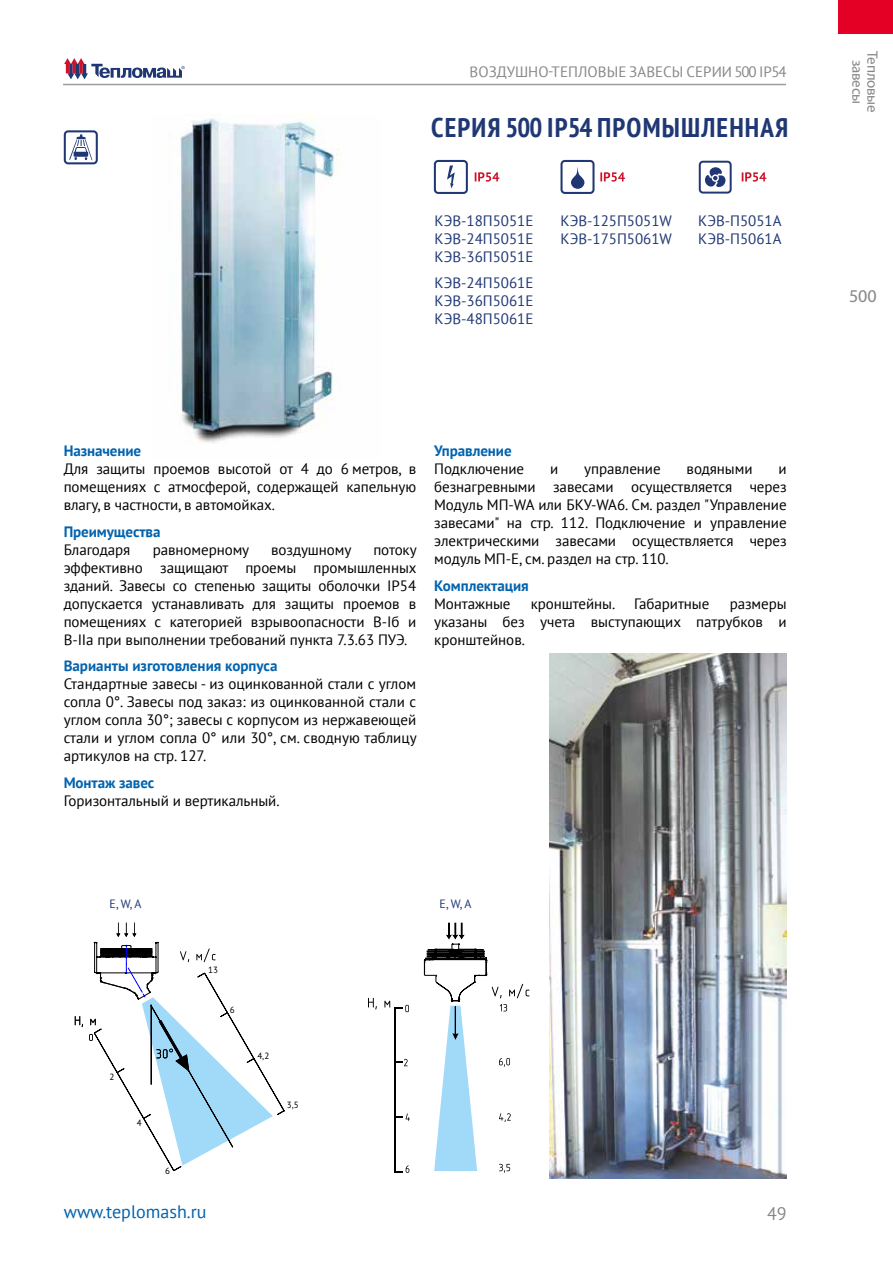
<style>
.page{position:relative;width:893px;height:1263px;background:#fff}
.page>*{position:absolute;margin:0;border:0;box-sizing:border-box;transform-origin:0 0}
.t1{font:700 condensed 27px "PT Sans";letter-spacing:.045em;color:#1f3773}
.t2{font:18px "PT Sans";color:#0062ae}
.t3{font:18px "Myriad Pro";color:#868786}
.t4{font:18px "PT Sans";color:#868786}
.t5{font:15px/18px "PT Sans";letter-spacing:-.005em;color:#000;text-align:justify}
.t6{font:15px/18px "PT Sans";color:#1f3773;text-align:justify}
.t7{font:700 15px "PT Sans";letter-spacing:-.005em;color:#0062ae}
.t8{font:15px "PT Sans";letter-spacing:.005em;color:#868786}
.t9{font:15px/15px "Myriad Pro";letter-spacing:-.015em;color:#868786;text-align:center}
.t10{font:12px "PT Sans";color:#1f3773}
.t11{font:9px "PT Sans";color:#000}
</style>
<div class="page">
<svg style="left:64px;top:58px;width:121px;height:21px"></svg>
<hr style="left:63px;top:84px;width:723px;height:1px;background:#9c9c9d">
<div style="left:838px;top:0;width:55px;height:34px;background:#e40024"></div>
<img style="left:180px;top:115px;width:161px;height:329px">
<hr style="left:394px;top:1007px;width:2px;height:165px;background:#000">
<svg style="left:368px;top:998px;width:9px;height:11px"></svg>
<svg style="left:396px;top:1113px;width:14px;height:8px"></svg>
<svg style="left:394px;top:1165px;width:15px;height:8px"></svg>
<svg style="left:384px;top:1001px;width:25px;height:11px"></svg>
<svg style="left:396px;top:1059px;width:12px;height:7px"></svg>
<svg style="left:424px;top:923px;width:105px;height:250px"></svg>
<svg style="left:64px;top:130px;width:34px;height:34px"></svg>
<img style="left:550px;top:653px;width:237px;height:526px">
<svg style="left:75px;top:923px;width:210px;height:248px"></svg>
<svg style="left:434px;top:160px;width:34px;height:34px"></svg>
<svg style="left:699px;top:161px;width:33px;height:33px"></svg>
<svg style="left:742px;top:172px;width:24px;height:10px"></svg>
<svg style="left:560px;top:160px;width:34px;height:34px"></svg>
<svg style="left:600px;top:172px;width:25px;height:10px"></svg>
<svg style="left:475px;top:172px;width:24px;height:10px"></svg>
<p class="t8" style="left:470px;top:62px;width:319px">ВОЗДУШНО-ТЕПЛОВЫЕ ЗАВЕСЫ СЕРИИ 500 IP54</p>
<h1 class="t1" style="left:431px;top:109px;width:359px">СЕРИЯ 500 IP54 ПРОМЫШЛЕННАЯ</h1>
<p class="t6" style="left:435px;top:211px;width:100px">КЭВ-18П5051Е КЭВ-24П5051Е КЭВ-36П5051Е</p>
<p class="t6" style="left:435px;top:274px;width:100px">КЭВ-24П5061Е КЭВ-36П5061Е КЭВ-48П5061Е</p>
<p class="t6" style="left:560px;top:211px;width:113px">КЭВ-125П5051W<br>КЭВ-175П5061W</p>
<p class="t6" style="left:698px;top:211px;width:85px">КЭВ-П5051A<br>КЭВ-П5061A</p>
<p class="t7" style="left:64px;top:441px;width:79px">Назначение</p>
<p class="t5" style="left:64px;top:460px;width:354px">Для защиты проемов высотой от 4 до 6 метров, в помещениях с атмосферой, содержащей капельную влагу, в частности, в автомойках.</p>
<p class="t7" style="left:64px;top:521px;width:98px">Преимущества</p>
<p class="t5" style="left:64px;top:540px;width:68px">Благодаря</p>
<p class="t5" style="left:153px;top:540px;width:98px">равномерному</p>
<p class="t5" style="left:271px;top:540px;width:82px">воздушному</p>
<p class="t5" style="left:64px;top:540px;width:355px;text-indent:310px">потоку эффективно защищают проемы промышленных зданий. Завесы со степенью защиты оболочки IP54 допускается устанавливать для защиты проемов в помещениях с категорией взрывоопасности B-Iб и В-IIа при выполнении требований пункта 7.3.63 ПУЭ.</p>
<p class="t7" style="left:64px;top:656px;width:215px">Варианты изготовления корпуса</p>
<p class="t5" style="left:64px;top:675px;width:355px">Стандартные завесы - из оцинкованной стали с углом сопла 0°. Завесы под заказ: из оцинкованной стали с углом сопла 30°; завесы с корпусом из нержавеющей стали и углом сопла 0° или 30°, см. сводную таблицу артикулов на стр. 127.</p>
<p class="t7" style="left:64px;top:772px;width:92px">Монтаж завес</p>
<p class="t5" style="left:64px;top:791px;width:217px">Горизонтальный и вертикальный.</p>
<p class="t7" style="left:434px;top:441px;width:79px">Управление</p>
<p class="t5" style="left:434px;top:460px;width:92px">Подключение</p>
<p class="t5" style="left:550px;top:460px;width:10px">и</p>
<p class="t5" style="left:584px;top:460px;width:78px">управление</p>
<p class="t5" style="left:687px;top:460px;width:68px">водяными</p>
<p class="t5" style="left:434px;top:460px;width:354px;text-indent:344px">и безнагревными завесами осуществляется через Модуль МП-WA или БКУ-WA6. См. раздел "Управление завесами" на стр. 112. Подключение и управление электрическими завесами осуществляется через модуль МП-Е, см. раздел на стр. 110.</p>
<p class="t7" style="left:434px;top:575px;width:96px">Комплектация</p>
<p class="t5" style="left:434px;top:594px;width:78px">Монтажные</p>
<p class="t5" style="left:531px;top:594px;width:86px">кронштейны.</p>
<p class="t5" style="left:634px;top:594px;width:77px">Габаритные</p>
<p class="t5" style="left:434px;top:594px;width:354px;text-indent:295px">размеры указаны без учета выступающих патрубков и кронштейнов.</p>
<p class="t10" style="left:110px;top:896px;width:33px">E, W, A</p>
<p class="t10" style="left:440px;top:896px;width:33px">E, W, A</p>
<p class="t11" style="left:110px;top:1074px;width:6px">2</p>
<p class="t11" style="left:137px;top:1120px;width:6px">4</p>
<p class="t11" style="left:165px;top:1168px;width:6px">6</p>
<p class="t11" style="left:208px;top:967px;width:11px">13</p>
<p class="t11" style="left:230px;top:1006px;width:6px">6</p>
<p class="t11" style="left:257px;top:1052px;width:13px">4,2</p>
<p class="t11" style="left:287px;top:1101px;width:13px">3,5</p>
<p class="t2" style="left:64px;top:1200px;width:144px">www.teplomash.ru</p>
<p class="t4" style="left:767px;top:1202px;width:21px">49</p>
<p class="t9" style="left:880px;top:51px;width:63px;rotate:90deg">Тепловые завесы</p>
<p class="t3" style="left:849px;top:286px;width:29px">500</p>
</div>
